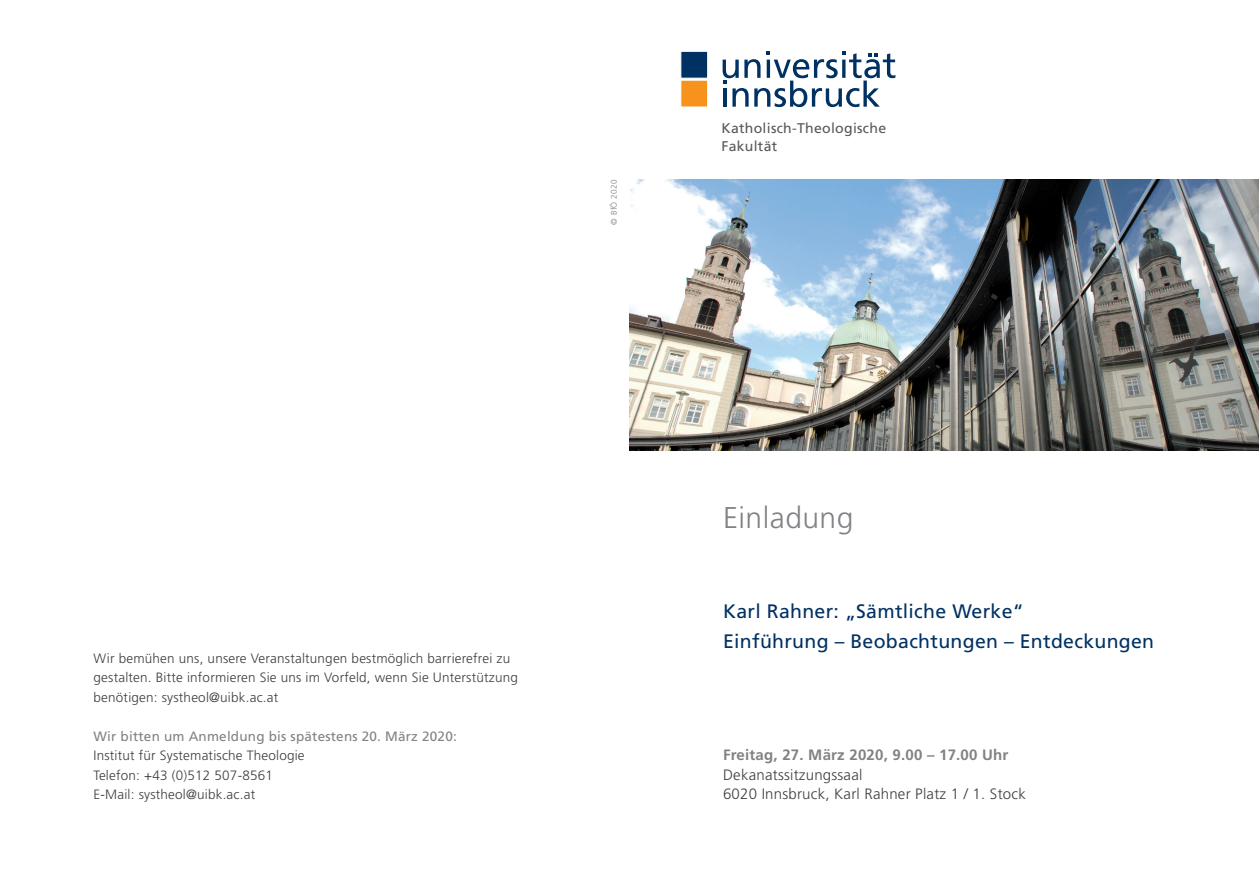
<style>
.page{position:relative;width:1259px;height:893px;background:#fff}
.page>*{position:absolute;margin:0;border:0;box-sizing:border-box;transform-origin:0 0}
.t1{font:300 30px "Frutiger";letter-spacing:.015em;color:#808285}
.t2{font:19.5px "Frutiger";letter-spacing:.015em;color:#003163}
.t3{font:300 15px "Frutiger";letter-spacing:.015em;color:#3e3e3f}
.t4{font:700 15px "Frutiger";letter-spacing:.015em;color:#808285}
.t5{font:14.1px/18.3px "Frutiger";letter-spacing:.02em;color:#57585a}
.t6{font:300 13.5px/19.5px "Frutiger";letter-spacing:.015em;color:#3e3e3f}
.t7{font:13.5px "Frutiger";letter-spacing:.015em;color:#808285}
.t8{font:300 8.25px "Frutiger";letter-spacing:.03em;color:#808285}
</style>
<div class="page">
<svg style="left:680px;top:51px;width:28px;height:56px"></svg>
<svg style="left:722px;top:52px;width:173px;height:55px"></svg>
<img style="left:629px;top:180px;width:630px;height:271px">
<p class="t8" style="left:609px;top:225px;width:47px;rotate:-90deg">© BfÖ 2020</p>
<p class="t5" style="left:721px;top:119px;width:166px">Katholisch-Theologische<br>Fakultät</p>
<p class="t6" style="left:94px;top:648px;width:426px">Wir bemühen uns, unsere Veranstaltungen bestmöglich barrierefrei zu gestalten. Bitte informieren Sie uns im Vorfeld, wenn Sie Unterstützung benötigen: systheol@uibk.ac.at</p>
<p class="t7" style="left:94px;top:728px;width:365px">Wir bitten um Anmeldung bis spätestens 20. März 2020:</p>
<p class="t6" style="left:94px;top:746px;width:213px">Institut für Systematische Theologie</p>
<p class="t6" style="left:94px;top:765px;width:181px">Telefon: +43 (0)512 507-8561</p>
<p class="t6" style="left:94px;top:785px;width:163px">E-Mail: systheol@uibk.ac.at</p>
<p class="t1" style="left:723px;top:501px;width:132px">Einladung</p>
<p class="t2" style="left:723px;top:600px;width:302px">Karl Rahner: „Sämtliche Werke“</p>
<p class="t2" style="left:723px;top:630px;width:432px">Einführung – Beobachtungen – Entdeckungen</p>
<p class="t4" style="left:723px;top:746px;width:287px">Freitag, 27. März 2020, 9.00 – 17.00 Uhr</p>
<p class="t3" style="left:723px;top:766px;width:141px">Dekanatssitzungssaal</p>
<p class="t3" style="left:723px;top:786px;width:304px">6020 Innsbruck, Karl Rahner Platz 1 / 1. Stock</p>
</div>
